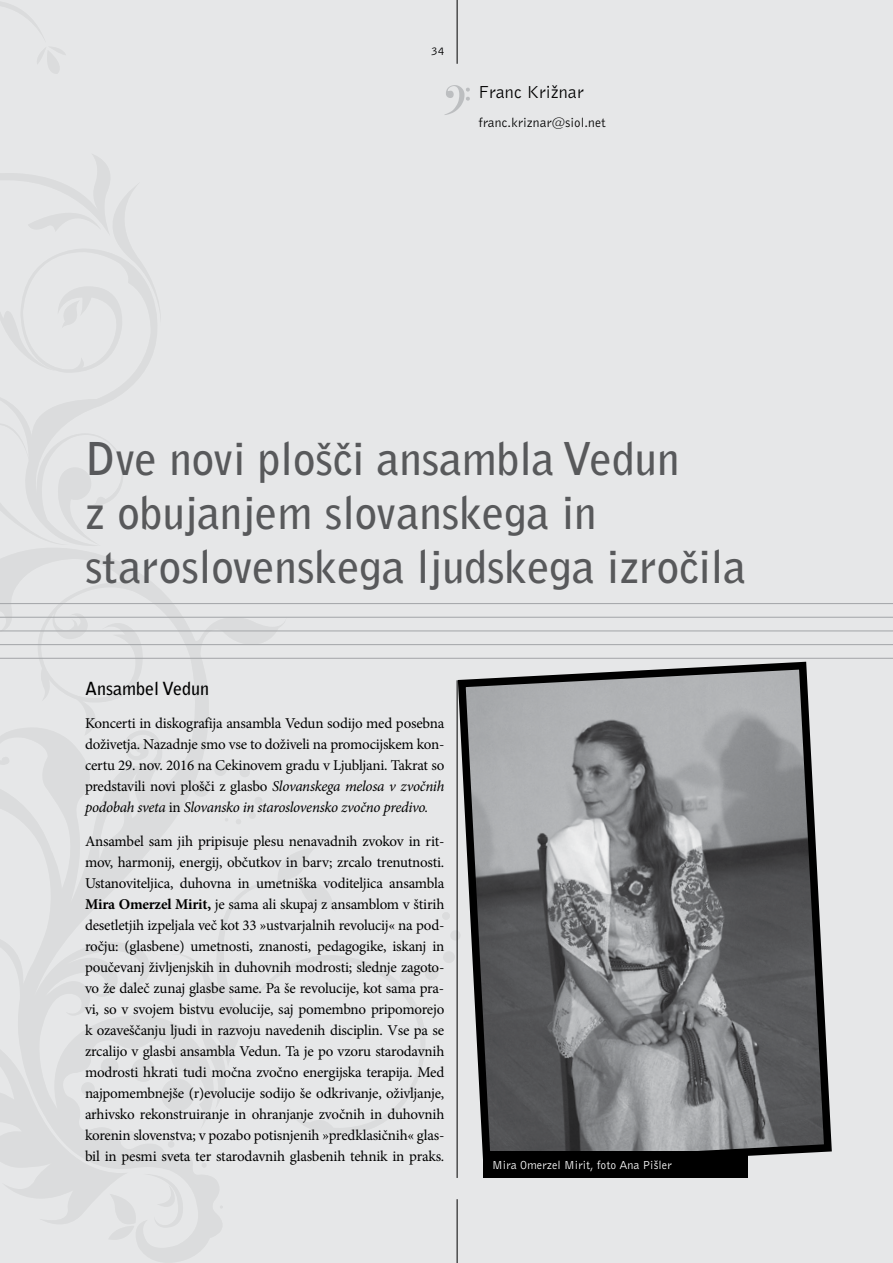
<style>
.page{position:relative;width:893px;height:1263px;background:#e6e7e8}
.page>*{position:absolute;margin:0;border:0;box-sizing:border-box;transform-origin:0 0}
.t1{font:700 45px/54px "Bell Gothic Std";color:#58595b}
.t2{font:700 18px "Bell Gothic Std";color:#000}
.t3{font:18px "Bell Gothic BT";color:#000}
.t4{font:15px/21px "Minion Pro";letter-spacing:-.015em;color:#000;text-align:justify}
.t5{font:13.5px "Bell Gothic BT";color:#000}
.t6{font:12px "Bell Gothic BT";color:#fff}
.t7{font:12px "Bell Gothic BT";color:#000}
.s1{font-style:italic}
.s2{font-weight:700}
</style>
<div class="page">
<svg style="left:0;top:371px;width:144px;height:175px"></svg>
<svg style="left:0;top:2px;width:160px;height:369px"></svg>
<svg style="left:0;top:549px;width:287px;height:714px"></svg>
<svg style="left:0;top:480px;width:72px;height:94px"></svg>
<svg style="left:0;top:847px;width:457px;height:393px"></svg>
<svg style="left:239px;top:767px;width:23px;height:22px"></svg>
<svg style="left:254px;top:797px;width:9px;height:8px"></svg>
<svg style="left:248px;top:812px;width:8px;height:7px"></svg>
<svg style="left:235px;top:819px;width:7px;height:5px"></svg>
<svg style="left:224px;top:818px;width:5px;height:3px"></svg>
<svg style="left:193px;top:763px;width:34px;height:34px"></svg>
<svg style="left:444px;top:85px;width:26px;height:30px"></svg>
<hr style="left:457px;top:0;width:1px;height:64px;background:#000">
<hr style="left:457px;top:680px;width:1px;height:498px;background:#000">
<hr style="left:457px;top:1199px;width:1px;height:64px;background:#000">
<hr style="left:0;top:603px;width:893px;height:1px;background:#a7a9ac">
<hr style="left:0;top:617px;width:893px;height:1px;background:#a7a9ac">
<hr style="left:0;top:630px;width:893px;height:1px;background:#a7a9ac">
<hr style="left:0;top:644px;width:893px;height:1px;background:#a7a9ac">
<hr style="left:0;top:658px;width:893px;height:1px;background:#a7a9ac">
<svg style="left:454px;top:661px;width:378px;height:512px;background:#838486"></svg>
<div style="left:483px;top:1151px;width:265px;height:27px;background:#000"></div>
<p class="t7" style="left:431px;top:44px;width:15px">34</p>
<p class="t3" style="left:478px;top:81px;width:107px">Franc Križnar</p>
<p class="t5" style="left:478px;top:114px;width:129px">franc.kriznar@siol.net</p>
<h1 class="t1" style="left:85px;top:431px;width:662px">Dve novi plošcˇi ansambla Vedun<br>z obujanjem slovanskega in staroslovenskega ljudskega izrocˇila</h1>
<p class="t2" style="left:85px;top:677px;width:126px">Ansambel Vedun</p>
<p class="t4" style="left:85px;top:713px;width:361px">Koncerti in diskografija ansambla Vedun sodijo med posebna doživetja. Nazadnje smo vse to doživeli na promocijskem kon&shy;certu 29. nov. 2016 na Cekinovem gradu v Ljubljani. Takrat so predstavili novi plošči z glasbo <span class="s1">Slovanskega melosa v zvočnih podobah sveta</span> in <span class="s1">Slovansko in staroslovensko zvočno predivo.</span></p>
<p class="t4" style="left:85px;top:831px;width:361px">Ansambel sam jih pripisuje plesu nenavadnih zvokov in rit&shy;mov, harmonij, energij, občutkov in barv; zrcalo trenutnosti.<br>Ustanoviteljica, duhovna in umetniška voditeljica ansambla <span class="s2">Mira Omerzel Mirit,</span> je sama ali skupaj z ansamblom v štirih desetletjih izpeljala več kot 33 »ustvarjalnih revolucij« na pod&shy;ročju: (glasbene) umetnosti, znanosti, pedagogike, iskanj in poučevanj življenjskih in duhovnih modrosti; slednje zagoto&shy;vo že daleč zunaj glasbe same. Pa še revolucije, kot sama pra&shy;vi, so v svojem bistvu evolucije, saj pomembno pripomorejo k ozaveščanju ljudi in razvoju navedenih disciplin. Vse pa se zrcalijo v glasbi ansambla Vedun. Ta je po vzoru starodavnih modrosti hkrati tudi močna zvočno energijska terapija. Med najpomembnejše (r)evolucije sodijo še odkrivanje, oživljanje, arhivsko rekonstruiranje in ohranjanje zvočnih in duhovnih korenin slovenstva; v pozabo potisnjenih »predklasičnih« glas&shy;bil in pesmi sveta ter starodavnih glasbenih tehnik in praks.</p>
<p class="t6" style="left:492px;top:1157px;width:181px">Mira Omerzel Mirit, foto Ana Pišler</p>
</div>
